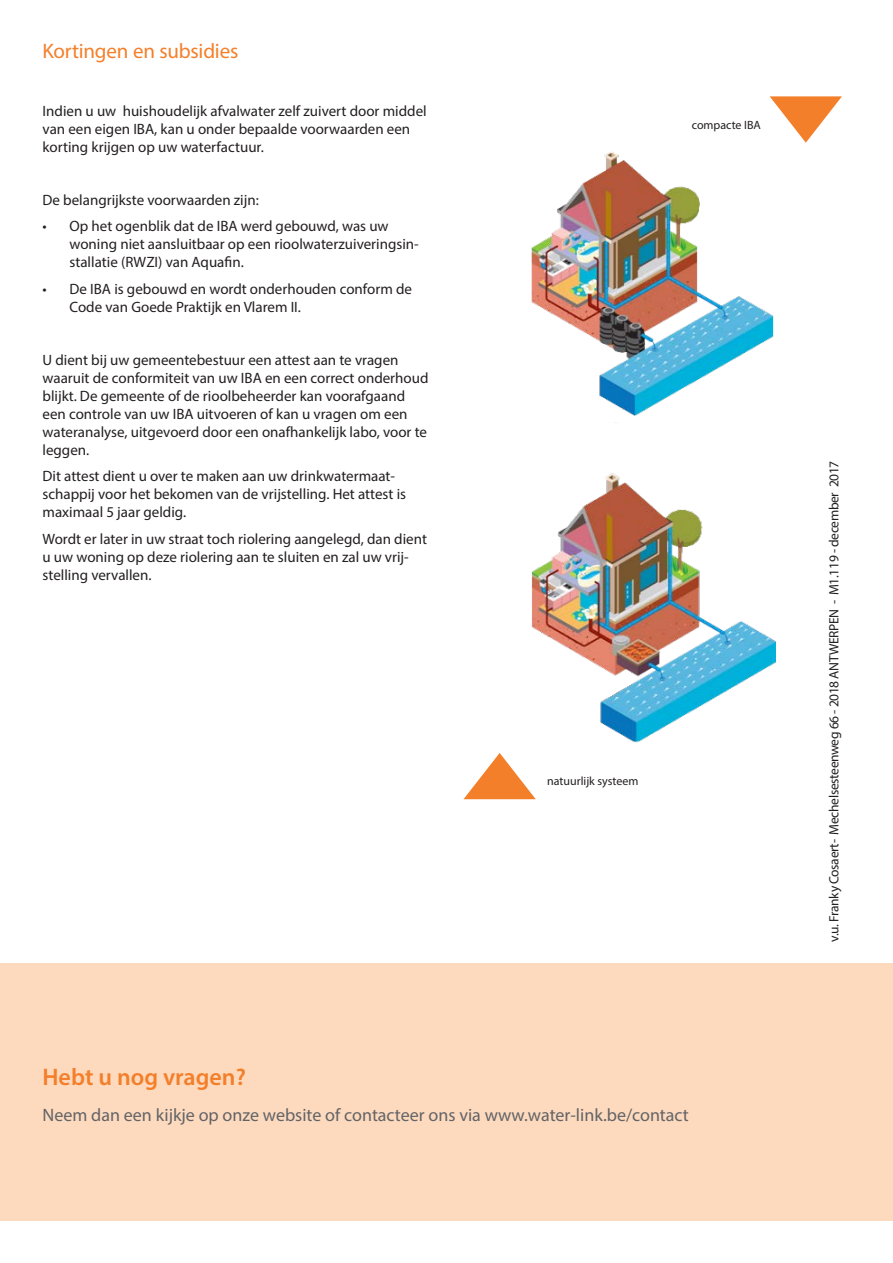
<style>
.page{position:relative;width:893px;height:1263px;background:#fff}
.page>*{position:absolute;margin:0;border:0;box-sizing:border-box;transform-origin:0 0}
.t1{font:600 24px "Myriad Pro";color:#f47f2a}
.tussenkop{font:21px "Myriad Pro";letter-spacing:-.01em;color:#f47f2a}
.t2{font:18px "Myriad Pro";color:#636366}
.body{font:15px/18px "Myriad Pro";color:#231f20}
.t3{font:13.5px "Myriad Pro";letter-spacing:-.025em;color:#231f20}
.bijschrift{font:12px "Myriad Pro";color:#231f20}
</style>
<div class="page">
<div style="left:0;top:963px;width:893px;height:257px;background:#fddabe"></div>
<img style="left:531px;top:151px;width:243px;height:265px">
<img style="left:531px;top:473px;width:245px;height:270px">
<svg style="left:463px;top:753px;width:73px;height:47px"></svg>
<svg style="left:769px;top:96px;width:73px;height:47px"></svg>
<p class="tussenkop" style="left:43px;top:38px;width:197px">Kortingen en subsidies</p>
<p class="body" style="left:43px;top:101px;width:386px">Indien u uw huishoudelijk afvalwater zelf zuivert door middel van een eigen IBA, kan u onder bepaalde voorwaarden een korting krijgen op uw waterfactuur.</p>
<p class="body" style="left:43px;top:190px;width:218px">De belangrijkste voorwaarden zijn:</p>
<p class="body" style="left:70px;top:217px;width:351px;text-indent:-27px">• Op het ogenblik dat de IBA werd gebouwd, was uw woning niet aansluitbaar op een rioolwaterzuiveringsin&shy;stallatie (RWZI) van Aquafin.</p>
<p class="body" style="left:70px;top:279px;width:344px;text-indent:-27px">• De IBA is gebouwd en wordt onderhouden conform de<br>Code van Goede Praktijk en Vlarem II.</p>
<p class="body" style="left:43px;top:350px;width:388px">U dient bij uw gemeentebestuur een attest aan te vragen waaruit de conformiteit van uw IBA en een correct onderhoud blijkt. De gemeente of de rioolbeheerder kan voorafgaand een controle van uw IBA uitvoeren of kan u vragen om een wateranalyse, uitgevoerd door een onafhankelijk labo, voor te leggen.</p>
<p class="body" style="left:43px;top:467px;width:365px">Dit attest dient u over te maken aan uw drinkwatermaat&shy;schappij voor het bekomen van de vrijstelling. Het attest is maximaal 5 jaar geldig.</p>
<p class="body" style="left:43px;top:529px;width:386px">Wordt er later in uw straat toch riolering aangelegd, dan dient u uw woning op deze riolering aan te sluiten en zal uw vrij&shy;stelling vervallen.</p>
<p class="bijschrift" style="left:692px;top:117px;width:71px">compacte IBA</p>
<p class="bijschrift" style="left:547px;top:774px;width:93px">natuurlijk systeem</p>
<p class="t1" style="left:43px;top:1061px;width:205px">Hebt u nog vragen?</p>
<p class="t2" style="left:43px;top:1104px;width:648px">Neem dan een kijkje op onze website of contacteer ons via www.water-link.be/contact</p>
<p class="t3" style="left:826px;top:942px;width:483px;rotate:-90deg">v.u. Franky Cosaert- Mechelsesteenweg 66 - 2018 ANTWERPEN - M1.119 - december 2017</p>
</div>
